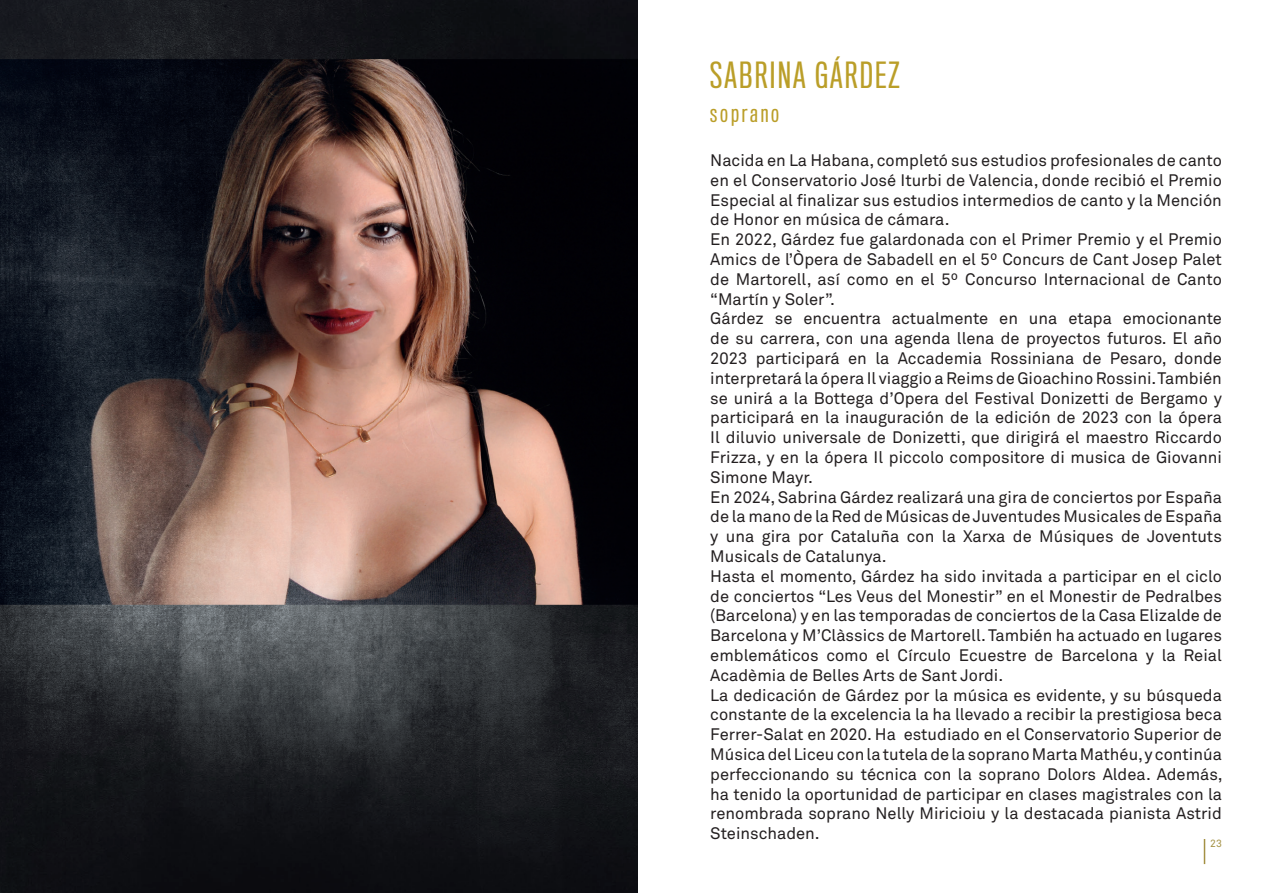
<style>
.page{position:relative;width:1276px;height:893px;background:#fff}
.page>*{position:absolute;margin:0;border:0;box-sizing:border-box;transform-origin:0 0}
.t1{font:33.15px "Titling Gothic FB Comp";letter-spacing:.06em;color:#ba9e28;scale:1.1 1}
.t2{font:23.7px "Titling Gothic FB Comp";letter-spacing:.11em;color:#ba9e28;scale:1.1 1}
.t3{font:16.5px/19.8px "Akkurat VR";color:#231f20;text-align:justify}
.t4{font:10.5px "Akkurat VR";color:#a49144}
</style>
<div class="page">
<hr style="left:1203px;top:839px;width:2px;height:25px;background:#a49144">
<img style="left:0;top:0;width:638px;height:893px">
<p class="t1" style="left:710px;top:56px;width:174px">SABRINA GÁRDEZ</p>
<p class="t2" style="left:710px;top:99px;width:64px">soprano</p>
<p class="t3" style="left:710px;top:150px;width:513px">Nacida en La Habana, completó sus estudios profesionales de canto en el Conservatorio José Iturbi de Valencia, donde recibió el Premio Especial al finalizar sus estudios intermedios de canto y la Mención de Honor en música de cámara.</p>
<p class="t3" style="left:710px;top:230px;width:513px">En 2022, Gárdez fue galardonada con el Primer Premio y el Premio Amics de l’Òpera de Sabadell en el 5º Concurs de Cant Josep Palet de Martorell, así como en el 5º Concurso Internacional de Canto “Martín y Soler”.</p>
<p class="t3" style="left:710px;top:309px;width:513px">Gárdez se encuentra actualmente en una etapa emocionante de su carrera, con una agenda llena de proyectos futuros. El año 2023 participará en la Accademia Rossiniana de Pesaro, donde interpretará la ópera Il viaggio a Reims de Gioachino Rossini. También se unirá a la Bottega d’Opera del Festival Donizetti de Bergamo y participará en la inauguración de la edición de 2023 con la ópera Il diluvio universale de Donizetti, que dirigirá el maestro Riccardo Frizza, y en la ópera Il piccolo compositore di musica de Giovanni Simone Mayr.</p>
<p class="t3" style="left:710px;top:487px;width:513px">En 2024, Sabrina Gárdez realizará una gira de conciertos por España de la mano de la Red de Músicas de Juventudes Musicales de España y una gira por Cataluña con la Xarxa de Músiques de Joventuts Musicals de Catalunya.</p>
<p class="t3" style="left:710px;top:566px;width:513px">Hasta el momento, Gárdez ha sido invitada a participar en el ciclo de conciertos “Les Veus del Monestir” en el Monestir de Pedralbes (Barcelona) y en las temporadas de conciertos de la Casa Elizalde de Barcelona y M’Clàssics de Martorell. También ha actuado en lugares emblemáticos como el Círculo Ecuestre de Barcelona y la Reial Acadèmia de Belles Arts de Sant Jordi.</p>
<p class="t3" style="left:710px;top:685px;width:514px">La dedicación de Gárdez por la música es evidente, y su búsqueda constante de la excelencia la ha llevado a recibir la prestigiosa beca Ferrer-Salat en 2020. Ha estudiado en el Conservatorio Superior de Música del Liceu con la tutela de la soprano Marta Mathéu, y continúa perfeccionando su técnica con la soprano Dolors Aldea. Además, ha tenido la oportunidad de participar en clases magistrales con la renombrada soprano Nelly Miricioiu y la destacada pianista Astrid Steinschaden.</p>
<p class="t4" style="left:1210px;top:837px;width:13px">23</p>
</div>
